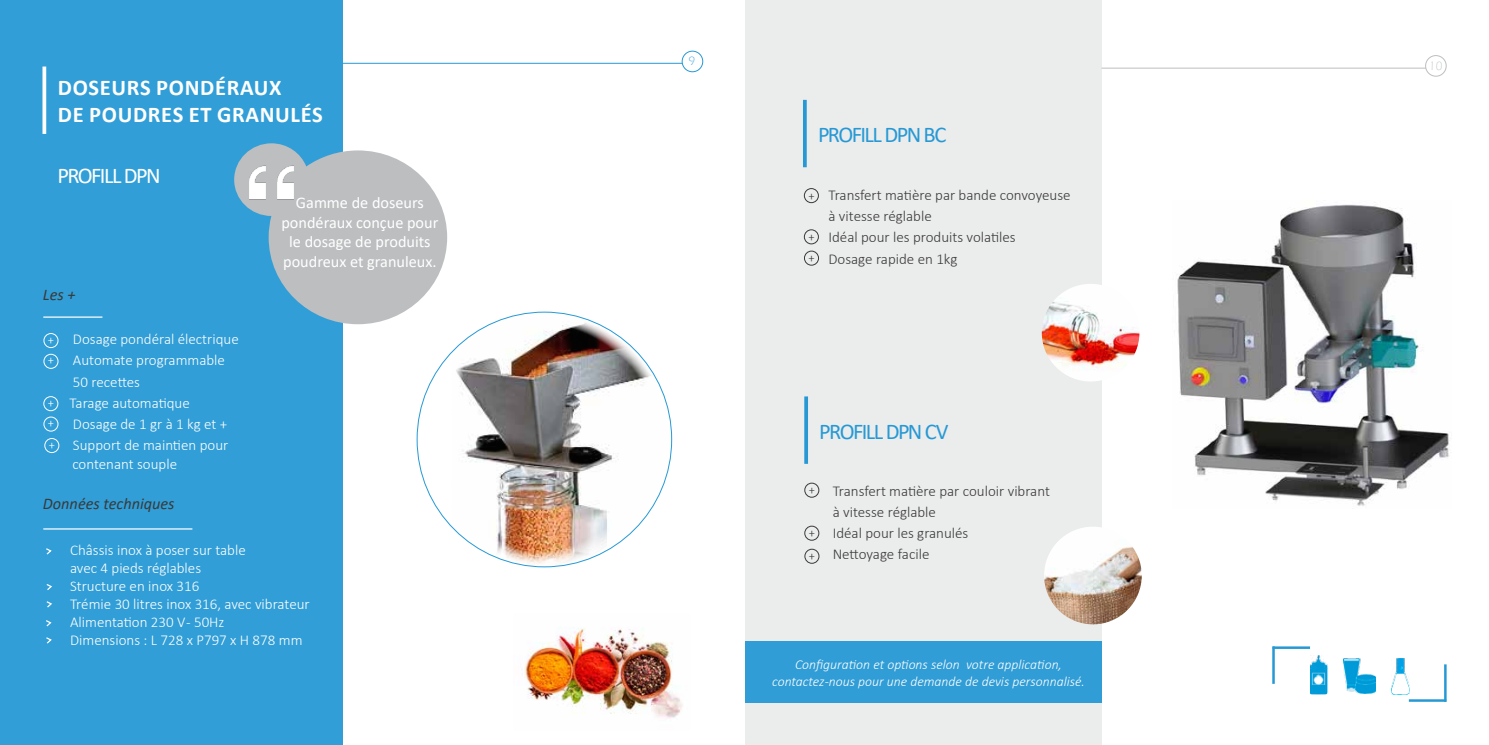
<style>
.page{position:relative;width:1489px;height:745px;background:#fff}
.page>*{position:absolute;margin:0;border:0;box-sizing:border-box;transform-origin:0 0}
.t1{font:700 22.5px/27px "Calibri";letter-spacing:.03em;color:#fff}
.t2{font:22.5px "Calibri";letter-spacing:-.07em;color:#2699d5}
.t3{font:22.5px "Calibri";letter-spacing:-.075em;color:#fff}
.t4{font:16.25px/19.5px "Calibri";color:#fff;text-align:center}
.t5{font:italic 16.25px "Calibri";color:#3a3a39}
.t6{font:300 15px/21.2px "Calibri";color:#fff}
.t7{font:300 15px/21.2px "Calibri";color:#3a3a39}
.t8{font:italic 300 13.75px/16.5px "Calibri";color:#fff;text-align:center}
.t9{font:300 12.5px/20.9px "Calibri";color:#fff}
.t10{font:300 12.5px/23px "Calibri";color:#3a3a39}
.t11{font:300 12.5px "Eras ITC";color:#bcbec0}
.t12{font:300 12.5px "Eras ITC";color:#2699d5}
.s1{font-size:12.5px}
</style>
<div class="page">
<div style="left:0;top:0;width:342px;height:744px;background:#319ed7"></div>
<svg style="left:234px;top:143px;width:213px;height:181px"></svg>
<hr style="left:43px;top:316px;width:59px;height:1px;background:#fff">
<hr style="left:43px;top:528px;width:149px;height:1px;background:#fff">
<hr style="left:342px;top:63px;width:361px;height:1px;background:#2699d5">
<div style="left:682px;top:51px;width:20px;height:21px;background:#fff;border-radius:50%"></div>
<div style="left:682px;top:51px;width:21px;height:21px;border:1px solid #2699d5;border-radius:50%"></div>
<div style="left:43px;top:333px;width:15px;height:15px;border:1px solid #fff;border-radius:50%"></div>
<div style="left:43px;top:353px;width:15px;height:15px;border:1px solid #fff;border-radius:50%"></div>
<div style="left:43px;top:396px;width:15px;height:15px;border:1px solid #fff;border-radius:50%"></div>
<div style="left:43px;top:416px;width:15px;height:15px;border:1px solid #fff;border-radius:50%"></div>
<div style="left:44px;top:437px;width:15px;height:16px;border:1px solid #fff;border-radius:50%"></div>
<svg style="left:46px;top:548px;width:6px;height:7px"></svg>
<svg style="left:46px;top:584px;width:6px;height:6px"></svg>
<svg style="left:46px;top:601px;width:6px;height:7px"></svg>
<svg style="left:46px;top:620px;width:6px;height:7px"></svg>
<svg style="left:46px;top:637px;width:6px;height:7px"></svg>
<svg style="left:42px;top:66px;width:4px;height:68px"></svg>
<div style="left:249px;top:158px;width:45px;height:49px;background:#bcbec0"></div>
<img style="left:249px;top:165px;width:45px;height:35px">
<img style="left:524px;top:627px;width:159px;height:91px">
<img style="left:449px;top:313px;width:221px;height:253px">
<div style="left:745px;top:0;width:356px;height:744px;background:#ebecec"></div>
<hr style="left:1101px;top:68px;width:344px;height:1px;background:#bcbec0">
<div style="left:1425px;top:56px;width:20px;height:20px;background:#fff;border-radius:50%"></div>
<div style="left:1425px;top:55px;width:21px;height:21px;border:1px solid #bcbec0;border-radius:50%"></div>
<div style="left:804px;top:482px;width:15px;height:15px;border:1px solid #3a3a39;border-radius:50%"></div>
<div style="left:804px;top:525px;width:15px;height:15px;border:1px solid #3a3a39;border-radius:50%"></div>
<div style="left:804px;top:548px;width:15px;height:15px;border:1px solid #3a3a39;border-radius:50%"></div>
<svg style="left:804px;top:396px;width:4px;height:67px"></svg>
<div style="left:803px;top:188px;width:15px;height:15px;border:1px solid #3a3a39;border-radius:50%"></div>
<div style="left:803px;top:229px;width:15px;height:15px;border:1px solid #3a3a39;border-radius:50%"></div>
<div style="left:804px;top:250px;width:15px;height:15px;border:1px solid #3a3a39;border-radius:50%"></div>
<hr style="left:803px;top:100px;width:3px;height:67px;background:#2699d5">
<div style="left:745px;top:641px;width:356px;height:61px;background:#309dd6"></div>
<img style="left:1310px;top:655px;width:17px;height:38px">
<img style="left:1343px;top:658px;width:32px;height:35px">
<img style="left:1391px;top:658px;width:18px;height:35px">
<hr style="left:1408px;top:698px;width:37px;height:3px;background:#2699d5">
<hr style="left:1443px;top:664px;width:3px;height:37px;background:#2699d5">
<hr style="left:1272px;top:646px;width:37px;height:2px;background:#2699d5">
<hr style="left:1272px;top:646px;width:2px;height:37px;background:#2699d5">
<img style="left:1177px;top:204px;width:272px;height:302px">
<img style="left:1044px;top:526px;width:97px;height:98px;border-radius:49px">
<img style="left:1041px;top:283px;width:98px;height:98px;border-radius:49px">
<h1 class="t1" style="left:58px;top:74px;width:266px">DOSEURS PONDÉRAUX<br>DE POUDRES ET GRANULÉS</h1>
<h1 class="t3" style="left:57px;top:160px;width:105px">PROFILL DPN</h1>
<p class="t5" style="left:43px;top:283px;width:34px">Les +</p>
<p class="t6" style="left:70px;top:328px;width:171px">Dosage pondéral électrique<br>Automate programmable<br>50 recettes<br>Tarage automatique<br>Dosage de 1 gr à 1 kg et +<br>Support de maintien pour</p>
<p class="t6" style="left:72px;top:453px;width:106px">contenant souple</p>
<p class="t9" style="left:48px;top:329px;width:8px">+ +</p>
<p class="t9" style="left:48px;top:392px;width:9px;text-align:justify">+ + +</p>
<p class="t4" style="left:281px;top:192px;width:158px">Gamme de doseurs pondéraux conçue pour le dosage de produits poudreux et granuleux.</p>
<p class="t5" style="left:43px;top:492px;width:133px">Données techniques</p>
<p class="t6" style="left:70px;top:541px;width:241px;line-height:18px">Châssis inox à poser sur table<br>avec 4 pieds réglables<br>Structure en inox 316<br>Trémie 30 litres inox 316, avec vibrateur<br>Alimentation 230 V - 50Hz<br>Dimensions : L 728 x P797 x H 878 mm</p>
<p class="t12" style="left:688px;top:54px;width:8px">9</p>
<h1 class="t2" style="left:818px;top:119px;width:130px">PROFILL DPN BC</h1>
<p class="t7" style="left:828px;top:184px;width:243px">Transfert matière par bande convoyeuse</p>
<p class="t7" style="left:828px;top:205px;width:105px">à vitesse réglable</p>
<p class="t7" style="left:828px;top:226px;width:189px">Idéal pour les produits volatiles</p>
<p class="t7" style="left:808px;top:248px;width:151px"><span class="s1">+</span> Dosage rapide en 1kg</p>
<p class="t10" style="left:808px;top:184px;width:8px">+</p>
<p class="t10" style="left:808px;top:225px;width:8px">+</p>
<h1 class="t2" style="left:819px;top:415px;width:131px">PROFILL DPN CV</h1>
<p class="t10" style="left:808px;top:478px;width:8px">+</p>
<p class="t10" style="left:808px;top:521px;width:8px">+ +</p>
<p class="t7" style="left:832px;top:479px;width:219px">Transfert matière par couloir vibrant à vitesse réglable<br>Idéal pour les granulés<br>Nettoyage facile</p>
<p class="t8" style="left:772px;top:655px;width:314px">Configuration et options selon votre application, contactez-nous pour une demande de devis personnalisé.</p>
<p class="t11" style="left:1428px;top:59px;width:15px">10</p>
</div>
